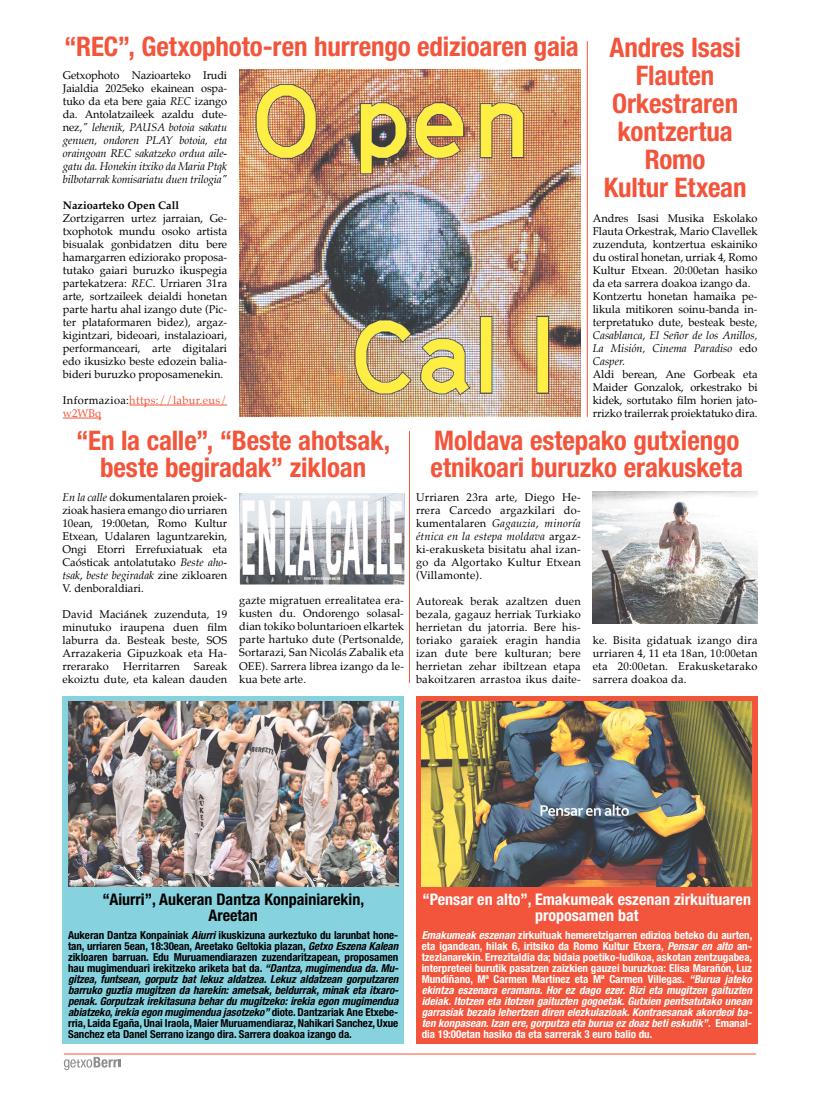
<style>
.page{position:relative;width:820px;height:1106px;background:#fff}
.page>*{position:absolute;margin:0;border:0;box-sizing:border-box;transform-origin:0 0}
.t1{font:700 condensed 27px/28px "Helvetica Neue LT Std";letter-spacing:-.005em;color:#f2553b;text-align:center}
.t2{font:700 condensed 16px/16px "Helvetica Neue LT Std";color:#fff;text-align:center}
.t3{font:700 condensed 16px/16px "Helvetica Neue LT Std";color:#000;text-align:center}
.t4{font:11px/13px "Palatino";color:#000;text-align:justify}
.t5{font:700 condensed 11px/11px "Helvetica Neue LT Std";letter-spacing:-.005em;color:#000;text-align:justify}
.t6{font:700 condensed 11px/11px "Helvetica Neue LT Std";color:#fff;text-align:justify}
.t7{font:italic 11px/13px "Palatino";letter-spacing:-.01em;color:#000;text-align:justify}
.t8{font:11px/13px "Palatino";letter-spacing:.03em;color:#f2553b}
.t9{font:700 11px "Palatino";color:#000}
.s1{font-style:normal}
.s2{font-style:italic}
.s3{color:#000}
</style>
<div class="page">
<svg style="left:64px;top:1056px;width:56px;height:14px"></svg>
<hr style="left:64px;top:1053px;width:691px;height:1px;background:#f2553b">
<div style="left:62px;top:696px;width:342px;height:347px;background:#87d2df"></div>
<div style="left:416px;top:696px;width:341px;height:347px;background:#f2553b"></div>
<img style="left:68px;top:702px;width:330px;height:184px">
<img style="left:421px;top:702px;width:330px;height:184px">
<img style="left:239px;top:70px;width:341px;height:347px">
<hr style="left:129px;top:405px;width:98px;height:1px;background:#f2553b">
<hr style="left:63px;top:418px;width:38px;height:1px;background:#f2553b">
<img style="left:592px;top:491px;width:165px;height:132px">
<img style="left:239px;top:494px;width:165px;height:90px">
<hr style="left:409px;top:431px;width:1px;height:252px;background:#f2553b">
<hr style="left:586px;top:41px;width:1px;height:376px;background:#f2553b">
<h1 class="t1" style="left:64px;top:32px;width:516px">“REC”, Getxophoto-ren hurrengo edizioaren gaia</h1>
<p class="t7" style="left:63px;top:69px;width:166px"><span class="s1">Getxophoto Nazioarteko Irudi Jaialdia 2025eko ekainean ospa&shy;tuko da eta bere gaia</span> REC <span class="s1">izango da. Antolatzaileek azaldu dute&shy;nez,</span>" lehenik, PAUSA botoia sakatu genuen, ondoren PLAY botoia, eta oraingoan REC sakatzeko ordua aile&shy;gatu da. Honekin itxiko da Maria Ptqk bilbotarrak komisariatu duen trilogia"</p>
<p class="t9" style="left:63px;top:196px;width:118px">Nazioarteko Open Call</p>
<p class="t4" style="left:63px;top:211px;width:166px">Zortzigarren urtez jarraian, Ge&shy;txophotok mundu osoko artista bisualak gonbidatzen ditu bere hamargarren ediziorako proposa&shy;tutako gaiari buruzko ikuspegia partekatzera: <span class="s2">REC</span>. Urriaren 31ra arte, sortzaileek deialdi honetan parte hartu ahal izango dute (Pic&shy;ter plataformaren bidez), argaz&shy;kigintzari, bideoari, instalazioari, performanceari, arte digitalari edo ikusizko beste edozein balia&shy;bideri buruzko proposamenekin.</p>
<p class="t8" style="left:63px;top:393px;width:166px"><span class="s3">Informazioa:</span>https://labur.eus/ w2WBq</p>
<h1 class="t1" style="left:603px;top:33px;width:144px">Andres Isasi<br>Flauten<br>Orkestraren kontzertua<br>Romo<br>Kultur Etxean</h1>
<p class="t4" style="left:592px;top:211px;width:166px;text-align:left">Andres Isasi Musika Eskolako<br>Flauta Orkestrak, Mario Clavellek zuzenduta, kontzertua eskainiko du ostiral honetan, urriak 4, Romo<br>Kultur Etxean. 20:00etan hasiko da eta sarrera doakoa izango da.<br>Kontzertu honetan hamaika pe&shy;likula mitikoren soinu-banda in&shy;terpretatuko dute, besteak beste,<br><span class="s2">Casablanca</span>, <span class="s2">El Señor de los Anillos,<br>La Misión, Cinema Paradiso</span> edo<br><span class="s2">Casper.</span></p>
<p class="t4" style="left:592px;top:368px;width:166px">Aldi berean, Ane Gorbeak eta Maider Gonzalok, orkestrako bi kidek, sortutako film horien jato&shy;rrizko trailerrak proiektatuko dira.</p>
<h1 class="t1" style="left:76px;top:427px;width:315px;line-height:27px">“En la calle”, “Beste ahotsak, beste begiradak” zikloan</h1>
<h1 class="t1" style="left:430px;top:427px;width:314px;line-height:27px;text-align:left">Moldava estepako gutxiengo etnikoari buruzko erakusketa</h1>
<p class="t4" style="left:62px;top:490px;width:166px"><span class="s2">En la calle</span> dokumentalaren proiek&shy;zioak hasiera emango dio urriaren 10ean, 19:00etan, Romo Kultur Etxean, Udalaren laguntzarekin, Ongi Etorri Errefuxiatuak eta Caósticak antolatutako <span class="s2">Beste aho&shy;tsak</span>, <span class="s2">beste begiradak</span> zine zikloaren V. denboraldiari.</p>
<p class="t4" style="left:62px;top:607px;width:166px">David Maciánek zuzenduta, 19 minutuko iraupena duen film laburra da. Besteak beste, SOS Arrazakeria Gipuzkoak eta Ha&shy;rrerarako</p>
<p class="t4" style="left:62px;top:659px;width:166px;text-align:right">Sareak<br>ekoiztu dute, eta kalean dauden</p>
<p class="t4" style="left:123px;top:659px;width:58px">Herritarren</p>
<p class="t4" style="left:239px;top:594px;width:166px">gazte migratuen errealitatea era&shy;kusten du. Ondorengo solasal&shy;dian tokiko boluntarioen elkartek parte hartuko dute (Pertsonalde, Sortarazi, San Nicolás Zabalik eta OEE). Sarrera librea izango da le&shy;kua bete arte.</p>
<p class="t4" style="left:416px;top:490px;width:166px">Urriaren 23ra arte, Diego He&shy;rrera Carcedo argazkilari do&shy;kumentalaren <span class="s2">Gagauzia</span>, <span class="s2">minoría étnica en la estepa moldava</span> argaz&shy;ki-erakusketa bisitatu ahal izan&shy;go da Algortako Kultur Etxean (Villamonte).</p>
<p class="t4" style="left:416px;top:594px;width:166px">Autoreak berak azaltzen duen bezala, gagauz herriak Turkiako herrietan du jatorria. Bere his&shy;toriako garaiek eragin handia izan dute bere kulturan; bere herrietan zehar ibiltzean etapa bakoitzaren arrastoa ikus daite-</p>
<p class="t4" style="left:592px;top:633px;width:166px">ke. Bisita gidatuak izango dira urriaren 4, 11 eta 18an, 10:00etan eta 20:00etan. Erakusketarako sarrera doakoa da.</p>
<h2 class="t3" style="left:103px;top:891px;width:263px">“Aiurri”, Aukeran Dantza Konpainiarekin,<br>Areetan</h2>
<h2 class="t2" style="left:422px;top:891px;width:330px">“Pensar en alto”, Emakumeak eszenan zirkuituaren proposamen bat</h2>
<p class="t5" style="left:68px;top:929px;width:331px">Aukeran Dantza Konpainiak <span class="s2">Aiurri</span> ikuskizuna aurkeztuko du larunbat hone&shy;tan, urriaren 5ean, 18:30ean, Areetako Geltokia plazan, <span class="s2">Getxo Eszena Kalean </span>zikloaren barruan. Edu Muruamendiarazen zuzendaritzapean, proposamen hau mugimenduari irekitzeko ariketa bat da. <span class="s2">“Dantza, mugimendua da. Mu&shy;gitzea, funtsean, gorputz bat lekuz aldatzea. Lekuz aldatzean gorputzaren barruko guztia mugitzen da harekin: ametsak, beldurrak, minak eta itxaro&shy;penak. Gorputzak irekitasuna behar du mugitzeko: irekia egon mugimendua abiatzeko, irekia egon mugimendua jasotzeko”</span> diote. Dantzariak Ane Etxebe&shy;rria, Laida Egaña, Unai Iraola, Maier Muruamendiaraz, Nahikari Sanchez, Uxue Sanchez eta Danel Serrano izango dira. Sarrera doakoa izango da.</p>
<p class="t6" style="left:421px;top:929px;width:332px"><span class="s2">Emakumeak eszenan</span> zirkuituak hemeretzigarren edizioa beteko du aurten, eta igandean, hilak 6, iritsiko da Romo Kultur Etxera, <span class="s2">Pensar en alto</span> an&shy;tzezlanarekin. Errezitaldia da; bidaia poetiko-ludikoa, askotan zentzugabea, interpreteei burutik pasatzen zaizkien gauzei buruzkoa: Elisa Marañón, Luz Mundiñano, Mª Carmen Martínez eta Mª Carmen Villegas. <span class="s2">“Burua jateko ekintza eszenara eramana. Hor ez dago ezer. Bizi eta mugitzen gaituzten ideiak. Itotzen eta itotzen gaituzten gogoetak. Gutxien pentsatutako unean garrasiak bezala lehertzen diren elezkulazioak. Kontraesanak akordeoi ba&shy;ten konpasean. Izan ere, gorputza eta burua ez doaz beti eskutik”</span>. Emanal&shy;dia 19:00etan hasiko da eta sarrerak 3 euro balio du.</p>
</div>
